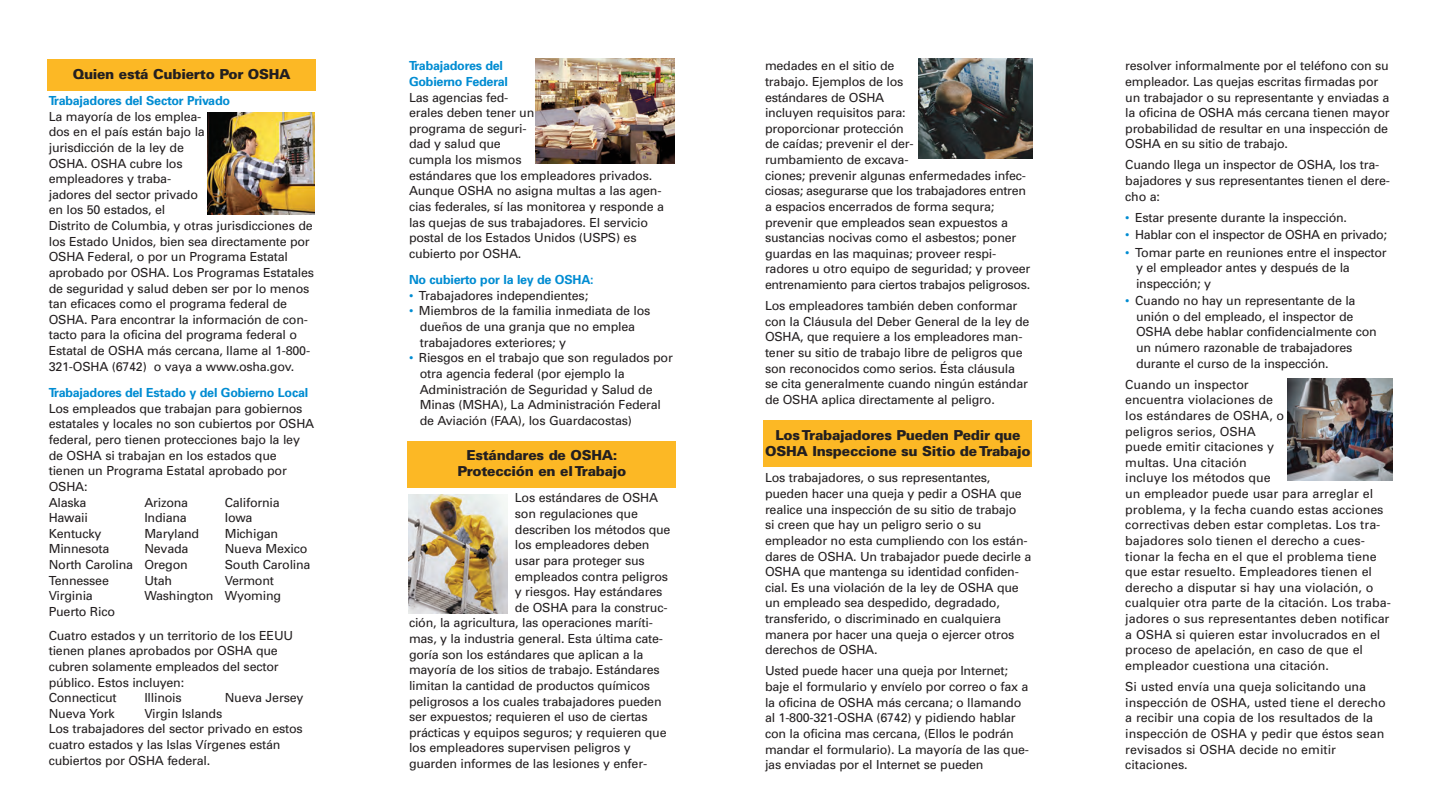
<style>
.page{position:relative;width:1440px;height:810px;background:#fff}
.page>*{position:absolute;margin:0;border:0;box-sizing:border-box;transform-origin:0 0}
.t1{font:900 13.75px/15.6px "Univers";letter-spacing:-.02em;color:#231f20;text-align:center}
.t2{font:12.5px/15.6px "Univers";letter-spacing:-.015em;color:#231f20}
.t3{font:700 12.5px/15.6px "Univers";letter-spacing:-.015em;color:#008cd2}
.s1{color:#008cd2}
</style>
<div class="page">
<div style="left:764px;top:420px;width:268px;height:47px;background:#fcb825"></div>
<div style="left:408px;top:441px;width:268px;height:47px;background:#fcb825"></div>
<div style="left:48px;top:59px;width:268px;height:32px;background:#fcb825"></div>
<img style="left:208px;top:112px;width:107px;height:103px">
<img style="left:535px;top:59px;width:140px;height:104px">
<img style="left:409px;top:495px;width:98px;height:118px">
<img style="left:918px;top:59px;width:114px;height:99px">
<img style="left:1287px;top:379px;width:105px;height:102px">
<p class="t1" style="left:73px;top:67px;width:219px">Quien está Cubierto Por OSHA</p>
<p class="t3" style="left:49px;top:94px;width:183px">Trabajadores del Sector Privado</p>
<p class="t2" style="left:49px;top:110px;width:267px">La mayoría de los emplea-<br>dos en el país están bajo la<br>jurisdicción de la ley de<br>OSHA. OSHA cubre los<br>empleadores y traba-<br>jadores del sector privado<br>en los 50 estados, el<br>Distrito de Columbia, y otras jurisdicciones de los Estado Unidos, bien sea directamente por OSHA Federal, o por un Programa Estatal aprobado por OSHA. Los Programas Estatales de seguridad y salud deben ser por lo menos tan eficaces como el programa federal de OSHA. Para encontrar la información de con&shy;tacto para la oficina del programa federal o Estatal de OSHA más cercana, llame al 1-800- 321-OSHA (6742) o vaya a www.osha.gov.</p>
<p class="t3" style="left:49px;top:386px;width:261px">Trabajadores del Estado y del Gobierno Local</p>
<p class="t2" style="left:49px;top:402px;width:267px">Los empleados que trabajan para gobiernos estatales y locales no son cubiertos por OSHA federal, pero tienen protecciones bajo la ley de OSHA si trabajan en los estados que tienen un Programa Estatal aprobado por<br>OSHA:<br>Alaska</p>
<p class="t2" style="left:144px;top:495px;width:45px">Arizona</p>
<p class="t2" style="left:225px;top:495px;width:57px">California</p>
<p class="t2" style="left:49px;top:511px;width:41px">Hawaii</p>
<p class="t2" style="left:144px;top:511px;width:44px">Indiana</p>
<p class="t2" style="left:225px;top:511px;width:29px">Iowa</p>
<p class="t2" style="left:49px;top:527px;width:54px">Kentucky</p>
<p class="t2" style="left:144px;top:527px;width:56px">Maryland</p>
<p class="t2" style="left:225px;top:527px;width:55px">Michigan</p>
<p class="t2" style="left:49px;top:542px;width:62px">Minnesota</p>
<p class="t2" style="left:144px;top:542px;width:46px">Nevada</p>
<p class="t2" style="left:225px;top:542px;width:84px">Nueva Mexico</p>
<p class="t2" style="left:49px;top:558px;width:141px">North Carolina Oregon</p>
<p class="t2" style="left:225px;top:558px;width:87px">South Carolina</p>
<p class="t2" style="left:49px;top:574px;width:62px">Tennessee</p>
<p class="t2" style="left:144px;top:574px;width:29px">Utah</p>
<p class="t2" style="left:225px;top:574px;width:51px">Vermont</p>
<p class="t2" style="left:49px;top:589px;width:46px">Virginia</p>
<p class="t2" style="left:144px;top:589px;width:138px">Washington Wyoming</p>
<p class="t2" style="left:49px;top:601px;width:246px;line-height:23.8px">Puerto Rico<br>Cuatro estados y un territorio de los EEUU</p>
<p class="t2" style="left:49px;top:644px;width:231px">tienen planes aprobados por OSHA que cubren solamente empleados del sector público. Estos incluyen:<br>Connecticut</p>
<p class="t2" style="left:144px;top:691px;width:39px">Illinois</p>
<p class="t2" style="left:225px;top:691px;width:80px">Nueva Jersey</p>
<p class="t2" style="left:49px;top:707px;width:256px;text-indent:96px">Virgin Islands<br>Los trabajadores del sector privado en estos cuatro estados y las Islas Vírgenes están cubiertos por OSHA federal.</p>
<p class="t2" style="left:49px;top:707px;width:67px">Nueva York</p>
<p class="t3" style="left:409px;top:59px;width:101px">Trabajadores del<br>Gobierno Federal</p>
<p class="t2" style="left:409px;top:90px;width:257px">Las agencias fed-<br>erales deben tener un<br>programa de seguri-<br>dad y salud que<br>cumpla los mismos<br>estándares que los empleadores privados.<br>Aunque OSHA no asigna multas a las agen&shy;cias federales, sí las monitorea y responde a las quejas de sus trabajadores. El servicio postal de los Estados Unidos (USPS) es cubierto por OSHA.</p>
<p class="t3" style="left:409px;top:273px;width:186px">No cubierto por la ley de OSHA:</p>
<p class="t2" style="left:409px;top:289px;width:181px"><span class="s1">•</span> Trabajadores independientes;</p>
<p class="t2" style="left:420px;top:304px;width:232px;text-indent:-11px"><span class="s1">•</span> Miembros de la familia inmediata de los dueños de una granja que no emplea trabajadores exteriores; y</p>
<p class="t2" style="left:420px;top:351px;width:255px;text-indent:-11px"><span class="s1">•</span> Riesgos en el trabajo que son regulados por otra agencia federal (por ejemplo la Administración de Seguridad y Salud de Minas (MSHA), La Administración Federal de Aviación (FAA), los Guardacostas)</p>
<p class="t1" style="left:458px;top:449px;width:170px">Estándares de OSHA:<br>Protección en el Trabajo</p>
<p class="t2" style="left:515px;top:491px;width:145px">Los estándares de OSHA</p>
<p class="t2" style="left:515px;top:507px;width:125px">son regulaciones que</p>
<p class="t2" style="left:515px;top:523px;width:157px">describen los métodos que</p>
<p class="t2" style="left:515px;top:538px;width:136px">los empleadores deben</p>
<p class="t2" style="left:515px;top:554px;width:131px">usar para proteger sus</p>
<p class="t2" style="left:515px;top:569px;width:155px">empleados contra peligros</p>
<p class="t2" style="left:515px;top:585px;width:149px">y riesgos. Hay estándares</p>
<p class="t2" style="left:515px;top:601px;width:154px">de OSHA para la construc-</p>
<p class="t2" style="left:409px;top:616px;width:245px">ción, la agricultura, las operaciones maríti-</p>
<p class="t2" style="left:409px;top:632px;width:256px">mas, y la industria general. Esta última cate-</p>
<p class="t2" style="left:409px;top:648px;width:236px">goría son los estándares que aplican a la</p>
<p class="t2" style="left:409px;top:663px;width:252px">mayoría de los sitios de trabajo. Estándares</p>
<p class="t2" style="left:409px;top:679px;width:243px">limitan la cantidad de productos químicos</p>
<p class="t2" style="left:409px;top:694px;width:254px">peligrosos a los cuales trabajadores pueden</p>
<p class="t2" style="left:409px;top:710px;width:240px">ser expuestos; requieren el uso de ciertas</p>
<p class="t2" style="left:409px;top:726px;width:259px">prácticas y equipos seguros; y requieren que</p>
<p class="t2" style="left:409px;top:741px;width:223px">los empleadores supervisen peligros y</p>
<p class="t2" style="left:409px;top:757px;width:240px">guarden informes de las lesiones y enfer-</p>
<p class="t2" style="left:765px;top:59px;width:267px">medades en el sitio de<br>trabajo. Ejemplos de los<br>estándares de OSHA<br>incluyen requisitos para:<br>proporcionar protección<br>de caídas; prevenir el der-<br>rumbamiento de excava-<br>ciones; prevenir algunas enfermedades infec&shy;ciosas; asegurarse que los trabajadores entren a espacios encerrados de forma sequra; prevenir que empleados sean expuestos a sustancias nocivas como el asbestos; poner guardas en las maquinas; proveer respi&shy;radores u otro equipo de seguridad; y proveer entrenamiento para ciertos trabajos peligrosos.</p>
<p class="t2" style="left:765px;top:299px;width:266px">Los empleadores también deben conformar con la Cláusula del Deber General de la ley de OSHA, que requiere a los empleadores man&shy;tener su sitio de trabajo libre de peligros que son reconocidos como serios. Ésta cláusula se cita generalmente cuando ningún estándar de OSHA aplica directamente al peligro.</p>
<p class="t1" style="left:765px;top:429px;width:267px">Los Trabajadores Pueden Pedir que<br>OSHA Inspeccione su Sitio de Trabajo</p>
<p class="t2" style="left:765px;top:471px;width:268px">Los trabajadores, o sus representantes, pueden hacer una queja y pedir a OSHA que realice una inspección de su sitio de trabajo<br>si creen que hay un peligro serio o su empleador no esta cumpliendo con los están&shy;dares de OSHA. Un trabajador puede decirle a OSHA que mantenga su identidad confiden&shy;cial. Es una violación de la ley de OSHA que un empleado sea despedido, degradado, transferido, o discriminado en cualquiera manera por hacer una queja o ejercer otros derechos de OSHA.</p>
<p class="t2" style="left:765px;top:664px;width:266px">Usted puede hacer una queja por Internet; baje el formulario y envíelo por correo o fax a la oficina de OSHA más cercana; o llamando al 1-800-321-OSHA (6742) y pidiendo hablar con la oficina mas cercana, (Ellos le podrán mandar el formulario). La mayoría de las que&shy;jas enviadas por el Internet se pueden</p>
<p class="t2" style="left:1125px;top:59px;width:266px">resolver informalmente por el teléfono con su empleador. Las quejas escritas firmadas por un trabajador o su representante y enviadas a la oficina de OSHA más cercana tienen mayor probabilidad de resultar en una inspección de OSHA en su sitio de trabajo.</p>
<p class="t2" style="left:1125px;top:158px;width:266px">Cuando llega un inspector de OSHA, los tra&shy;bajadores y sus representantes tienen el dere&shy;cho a:</p>
<p class="t2" style="left:1125px;top:211px;width:223px"><span class="s1">•</span> Estar presente durante la inspección.</p>
<p class="t2" style="left:1125px;top:228px;width:263px"><span class="s1">•</span> Hablar con el inspector de OSHA en privado;</p>
<p class="t2" style="left:1136px;top:245px;width:252px;text-indent:-11px"><span class="s1">•</span> Tomar parte en reuniones entre el inspector y el empleador antes y después de la inspección; y</p>
<p class="t2" style="left:1136px;top:294px;width:242px;text-indent:-11px"><span class="s1">•</span> Cuando no hay un representante de la unión o del empleado, el inspector de OSHA debe hablar confidencialmente con un número razonable de trabajadores durante el curso de la inspección.</p>
<p class="t2" style="left:1125px;top:378px;width:267px">Cuando un inspector<br>encuentra violaciones de<br>los estándares de OSHA, o<br>peligros serios, OSHA<br>puede emitir citaciones y<br>multas. Una citación<br>incluye los métodos que<br>un empleador puede usar para arreglar el problema, y la fecha cuando estas acciones correctivas deben estar completas. Los tra&shy;bajadores solo tienen el derecho a cues&shy;tionar la fecha en el que el problema tiene que estar resuelto. Empleadores tienen el derecho a disputar si hay una violación, o cualquier otra parte de la citación. Los traba&shy;jadores o sus representantes deben notificar a OSHA si quieren estar involucrados en el proceso de apelación, en caso de que el empleador cuestiona una citación.</p>
<p class="t2" style="left:1125px;top:680px;width:262px">Si usted envía una queja solicitando una inspección de OSHA, usted tiene el derecho a recibir una copia de los resultados de la inspección de OSHA y pedir que éstos sean revisados si OSHA decide no emitir citaciones.</p>
</div>
